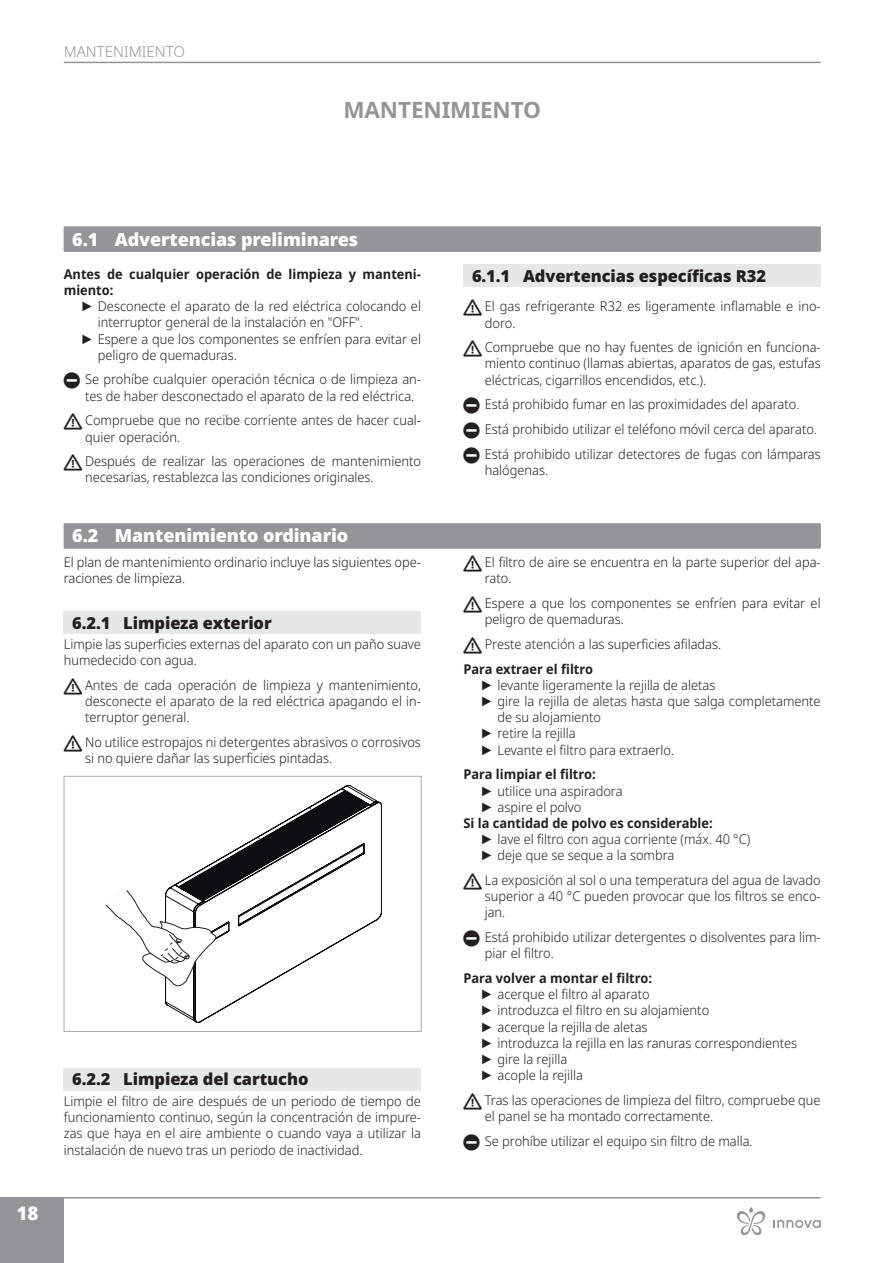
<style>
.page{position:relative;width:893px;height:1263px;background:#fff}
.page>*{position:absolute;margin:0;border:0;box-sizing:border-box;transform-origin:0 0}
.t1{font:700 22.5px "Noto Sans";letter-spacing:-.005em;color:#939598}
.t2{font:900 18.75px "Noto Sans";color:#fff}
.t3{font:900 18px "Noto Sans";letter-spacing:-.005em;color:#fff}
.t4{font:900 16.5px "Noto Sans";letter-spacing:-.005em;color:#231f20}
.t5{font:300 15px "Noto Sans";color:#939598}
.t6{font:300 13.5px/16.2px "Noto Sans";color:#231f20;scale:.95 1}
.t7{font:700 13.5px/16.2px "Noto Sans";color:#231f20;scale:.95 1}
.s1{font-family:"Arial";font-weight:400}
.s2{font-weight:700}
</style>
<div class="page">
<hr style="left:64px;top:1197px;width:757px;height:1px;background:#939598">
<div style="left:0;top:1197px;width:64px;height:66px;background:#939598"></div>
<hr style="left:64px;top:62px;width:757px;height:1px;background:#939598">
<div style="left:64px;top:228px;width:757px;height:24px;background:#939598"></div>
<div style="left:64px;top:226px;width:757px;height:24px;background:#939598"></div>
<div style="left:463px;top:265px;width:358px;height:22px;background:#e6e7e9"></div>
<div style="left:64px;top:525px;width:757px;height:24px;background:#939598"></div>
<div style="left:64px;top:523px;width:757px;height:24px;background:#939598"></div>
<div style="left:64px;top:611px;width:357px;height:22px;background:#e6e7e9"></div>
<div style="left:64px;top:1068px;width:357px;height:22px;background:#e6e7e9"></div>
<svg style="left:105px;top:785px;width:277px;height:238px"></svg>
<div style="left:64px;top:776px;width:357px;height:256px;border:1px solid #a8a9ad"></div>
<svg style="left:773px;top:1220px;width:48px;height:8px"></svg>
<svg style="left:737px;top:1207px;width:29px;height:28px"></svg>
<p class="t5" style="left:64px;top:41px;width:69px">Mante nimie</p>
<p class="t5" style="left:155px;top:41px;width:22px">nto</p>
<h1 class="t1" style="left:343px;top:94px;width:199px">MANTENIMIENTO</h1>
<h3 class="t3" style="left:72px;top:225px;width:287px">6.1 Advertencias preliminares</h3>
<p class="t7" style="left:64px;top:266px;width:377px">Antes de cualquier operación de limpieza y manteni&shy;miento:</p>
<p class="t6" style="left:81px;top:298px;width:360px"><span class="s1">►</span> Desconecte el aparato de la red eléctrica colocando el</p>
<p class="t6" style="left:98px;top:315px;width:281px">interruptor general de la instalación en "OFF".</p>
<p class="t6" style="left:81px;top:331px;width:360px"><span class="s1">►</span> Espere a que los componentes se enfríen para evitar el</p>
<p class="t6" style="left:98px;top:347px;width:148px">peligro de quemaduras.</p>
<p class="t6" style="left:85px;top:372px;width:355px">Se prohíbe cualquier operación técnica o de limpieza an&shy;tes de haber desconectado el aparato de la red eléctrica.</p>
<p class="t6" style="left:85px;top:413px;width:355px">Compruebe que no recibe corriente antes de hacer cual&shy;quier operación.</p>
<p class="t6" style="left:85px;top:454px;width:355px">Después de realizar las operaciones de mantenimiento necesarias, restablezca las condiciones originales.</p>
<h3 class="t3" style="left:72px;top:522px;width:277px">6.2 Mantenimiento ordinario</h3>
<p class="t6" style="left:64px;top:554px;width:377px">El plan de mantenimiento ordinario incluye las siguientes ope&shy;raciones de limpieza.</p>
<p class="t4" style="left:72px;top:610px;width:201px">6.2.1 Limpieza exterior</p>
<p class="t6" style="left:64px;top:636px;width:377px">Limpie las superficies externas del aparato con un paño suave humedecido con agua.</p>
<p class="t6" style="left:85px;top:677px;width:355px;text-align:justify">Antes de cada operación de limpieza y mantenimiento, desconecte el aparato de la red eléctrica apagando el in&shy;terruptor general.</p>
<p class="t6" style="left:85px;top:734px;width:355px">No utilice estropajos ni detergentes abrasivos o corrosivos si no quiere dañar las superficies pintadas.</p>
<h2 class="t2" style="left:17px;top:1199px;width:23px">18</h2>
<p class="t4" style="left:72px;top:1067px;width:238px">6.2.2 Limpieza del cartucho</p>
<p class="t6" style="left:64px;top:1093px;width:377px;text-align:justify">Limpie el filtro de aire después de un periodo de tiempo de funcionamiento continuo, según la concentración de impure&shy;zas que haya en el aire ambiente o cuando vaya a utilizar la instalación de nuevo tras un periodo de inactividad.</p>
<p class="t4" style="left:472px;top:264px;width:296px">6.1.1 Advertencias específicas R32</p>
<p class="t6" style="left:485px;top:299px;width:355px">El gas refrigerante R32 es ligeramente inflamable e ino&shy;doro.</p>
<p class="t6" style="left:485px;top:339px;width:355px;text-align:justify">Compruebe que no hay fuentes de ignición en funciona&shy;miento continuo (llamas abiertas, aparatos de gas, estufas eléctricas, cigarrillos encendidos, etc.).</p>
<p class="t6" style="left:485px;top:392px;width:355px;line-height:24.8px">Está prohibido fumar en las proximidades del aparato.<br>Está prohibido utilizar el teléfono móvil cerca del aparato.<br>Está prohibido utilizar detectores de fugas con lámparas</p>
<p class="t6" style="left:485px;top:462px;width:68px">halógenas.</p>
<p class="t6" style="left:485px;top:554px;width:355px">El filtro de aire se encuentra en la parte superior del apa&shy;rato.</p>
<p class="t6" style="left:485px;top:595px;width:355px">Espere a que los componentes se enfríen para evitar el peligro de quemaduras.</p>
<p class="t6" style="left:485px;top:636px;width:250px">Preste atención a las superficies afiladas.</p>
<p class="t7" style="left:463px;top:661px;width:138px">Para extraer el filtro</p>
<p class="t6" style="left:480px;top:677px;width:249px"><span class="s1">►</span> levante ligeramente la rejilla de aletas</p>
<p class="t6" style="left:480px;top:693px;width:360px"><span class="s1">►</span> gire la rejilla de aletas hasta que salga completamente</p>
<p class="t6" style="left:497px;top:709px;width:110px">de su alojamiento</p>
<p class="t6" style="left:480px;top:726px;width:102px"><span class="s1">►</span> retire la rejilla</p>
<p class="t6" style="left:480px;top:742px;width:206px"><span class="s1">►</span> Levante el filtro para extraerlo.</p>
<p class="t7" style="left:463px;top:767px;width:141px">Para limpiar el filtro:</p>
<p class="t6" style="left:480px;top:783px;width:151px"><span class="s1">►</span> utilice una aspiradora</p>
<p class="t6" style="left:480px;top:799px;width:108px"><span class="s1">►</span> aspire el polvo</p>
<p class="t7" style="left:463px;top:815px;width:264px">Si la cantidad de polvo es considerable:</p>
<p class="t6" style="left:480px;top:831px;width:286px"><span class="s1">►</span> lave el filtro con agua corriente (máx. 40 °C)</p>
<p class="t6" style="left:480px;top:848px;width:206px"><span class="s1">►</span> deje que se seque a la sombra</p>
<p class="t6" style="left:485px;top:872px;width:355px;text-align:justify">La exposición al sol o una temperatura del agua de lavado superior a 40 °C pueden provocar que los filtros se enco&shy;jan.</p>
<p class="t6" style="left:485px;top:929px;width:355px">Está prohibido utilizar detergentes o disolventes para lim&shy;piar el filtro.</p>
<p class="t6" style="left:480px;top:970px;width:335px;text-indent:-17px"><span class="s2">Para volver a montar el filtro:<br></span><span class="s1">►</span> acerque el filtro al aparato<br><span class="s1">►</span> introduzca el filtro en su alojamiento<br><span class="s1">►</span> acerque la rejilla de aletas<br><span class="s1">►</span> introduzca la rejilla en las ranuras correspondientes <span class="s1">►</span> gire la rejilla<br><span class="s1">►</span> acople la rejilla</p>
<p class="t6" style="left:485px;top:1092px;width:355px">Tras las operaciones de limpieza del filtro, compruebe que el panel se ha montado correctamente.</p>
<p class="t6" style="left:485px;top:1133px;width:284px">Se prohíbe utilizar el equipo sin filtro de malla.</p>
</div>
